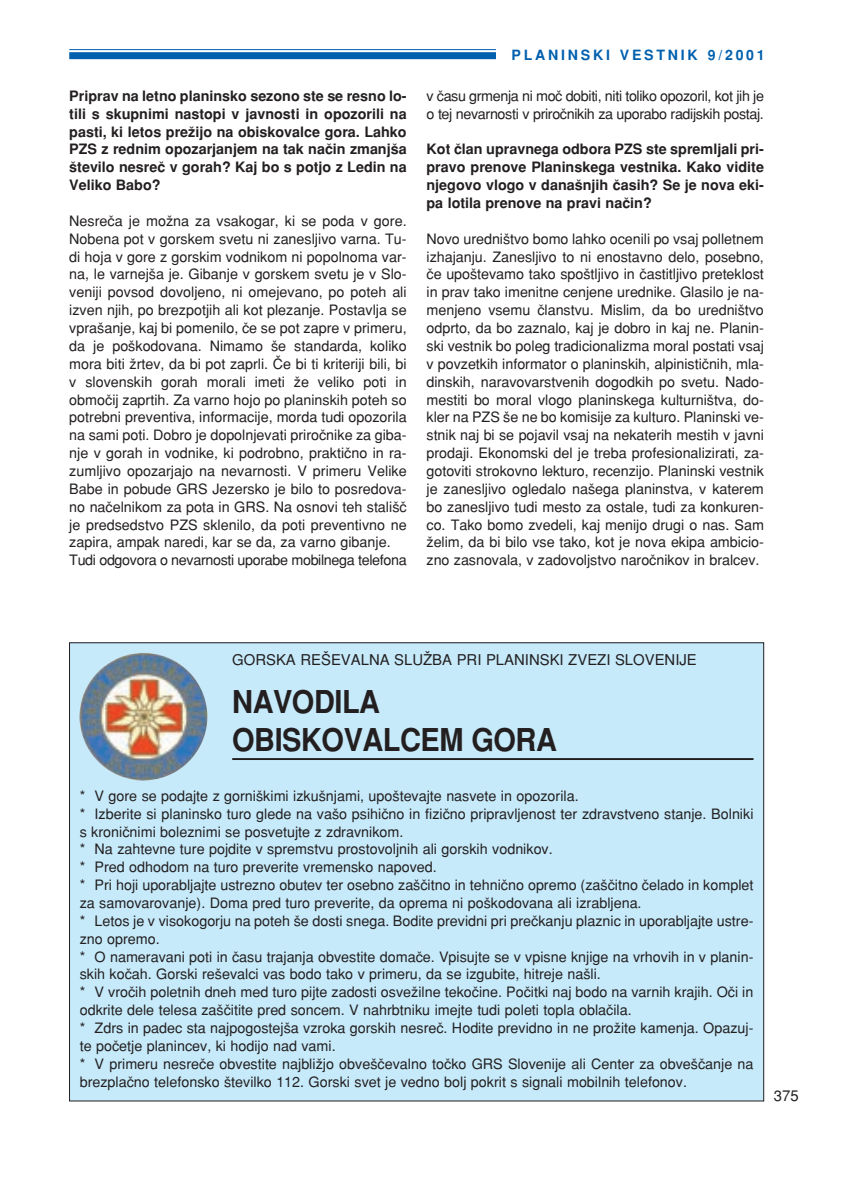
<style>
.page{position:relative;width:842px;height:1190px;background:#fff}
.page>*{position:absolute;margin:0;border:0;box-sizing:border-box;transform-origin:0 0}
.t1{font:700 31.5px/37.8px "Slo Helvetica";letter-spacing:-.015em;color:#231f20;scale:.92 1}
.t2{font:14.88px "Slo Helvetica Roman";color:#231f20}
.t3{font:14.35px/17.8px "Slo Helvetica Roman";color:#231f20}
.t4{font:700 14.35px/17.8px "Slo Helvetica";color:#231f20;text-align:justify}
.t5{font:14.35px/17.8px "Slo Helvetica Roman";letter-spacing:-.025em;color:#231f20}
.t6{font:700 14.17px "Slo Helvetica";letter-spacing:.195em;color:#0160ae}
</style>
<div class="page">
<hr style="left:69px;top:49px;width:427px;height:1px;background:#0160ae">
<div style="left:69px;top:52px;width:427px;height:7px;background:#0160ae"></div>
<div style="left:70px;top:643px;width:693px;height:458px;background:#c6eafa"></div>
<hr style="left:232px;top:758px;width:521px;height:2px;background:#231f20">
<img style="left:79px;top:653px;width:128px;height:128px">
<p class="t4" style="left:69px;top:88px;width:339px">Priprav na letno planinsko sezono ste se resno lo&shy;tili s skupnimi nastopi v javnosti in opozorili na pasti, ki letos preæijo na obiskovalce gora. Lahko PZS z rednim opozarjanjem na tak naËin zmanjπa πtevilo nesreË v gorah? Kaj bo s potjo z Ledin na Veliko Babo?</p>
<p class="t3" style="left:69px;top:213px;width:339px">NesreËa je moæna za vsakogar, ki se poda v gore.<br>Nobena pot v gorskem svetu ni zanesljivo varna. Tu&shy;di hoja v gore z gorskim vodnikom ni popolnoma var&shy;na, le varnejπa je. Gibanje v gorskem svetu je v Slo&shy;veniji povsod dovoljeno, ni omejevano, po poteh ali izven njih, po brezpotjih ali kot plezanje. Postavlja se vpraπanje, kaj bi pomenilo, Ëe se pot zapre v primeru, da je poπkodovana. Nimamo πe standarda, koliko mora biti ærtev, da bi pot zaprli. »e bi ti kriteriji bili, bi v slovenskih gorah morali imeti æe veliko poti in obmoËij zaprtih. Za varno hojo po planinskih poteh so potrebni preventiva, informacije, morda tudi opozorila na sami poti. Dobro je dopolnjevati priroËnike za giba&shy;nje v gorah in vodnike, ki podrobno, praktiËno in ra&shy;zumljivo opozarjajo na nevarnosti. V primeru Velike Babe in pobude GRS Jezersko je bilo to posredova&shy;no naËelnikom za pota in GRS. Na osnovi teh staliπË je predsedstvo PZS sklenilo, da poti preventivno ne zapira, ampak naredi, kar se da, za varno gibanje.<br>Tudi odgovora o nevarnosti uporabe mobilnega telefona</p>
<p class="t6" style="left:511px;top:49px;width:255px">PLANINSKI VESTNIK 9/2001</p>
<p class="t5" style="left:426px;top:88px;width:339px">v Ëasu grmenja ni moË dobiti, niti toliko opozoril, kot jih je o tej nevarnosti v priroËnikih za uporabo radijskih postaj.</p>
<p class="t4" style="left:426px;top:142px;width:339px">Kot Ëlan upravnega odbora PZS ste spremljali pri&shy;pravo prenove Planinskega vestnika. Kako vidite njegovo vlogo v danaπnjih Ëasih? Se je nova eki&shy;pa lotila prenove na pravi naËin?</p>
<p class="t3" style="left:426px;top:231px;width:339px;text-align:justify">Novo uredniπtvo bomo lahko ocenili po vsaj polletnem izhajanju. Zanesljivo to ni enostavno delo, posebno, Ëe upoπtevamo tako spoπtljivo in Ëastitljivo preteklost in prav tako imenitne cenjene urednike. Glasilo je na&shy;menjeno vsemu Ëlanstvu. Mislim, da bo uredniπtvo odprto, da bo zaznalo, kaj je dobro in kaj ne. Planin&shy;ski vestnik bo poleg tradicionalizma moral postati vsaj v povzetkih informator o planinskih, alpinistiËnih, mla&shy;dinskih, naravovarstvenih dogodkih po svetu. Nado&shy;mestiti bo moral vlogo planinskega kulturniπtva, do&shy;kler na PZS πe ne bo komisije za kulturo. Planinski ve&shy;stnik naj bi se pojavil vsaj na nekaterih mestih v javni prodaji. Ekonomski del je treba profesionalizirati, za&shy;gotoviti strokovno lekturo, recenzijo. Planinski vestnik je zanesljivo ogledalo naπega planinstva, v katerem bo zanesljivo tudi mesto za ostale, tudi za konkuren&shy;co. Tako bomo zvedeli, kaj menijo drugi o nas. Sam æelim, da bi bilo vse tako, kot je nova ekipa ambicio&shy;zno zasnovala, v zadovoljstvo naroËnikov in bralcev.</p>
<p class="t2" style="left:232px;top:654px;width:466px">GORSKA RE©EVALNA SLUÆBA PRI PLANINSKI ZVEZI SLOVENIJE</p>
<h1 class="t1" style="left:232px;top:685px;width:354px">NAVODILA<br>OBISKOVALCEM GORA</h1>
<p class="t3" style="left:80px;top:788px;width:675px">* V gore se podajte z gorniπkimi izkuπnjami, upoπtevajte nasvete in opozorila.<br>* Izberite si planinsko turo glede na vaπo psihiËno in fiziËno pripravljenost ter zdravstveno stanje. Bolniki s kroniËnimi boleznimi se posvetujte z zdravnikom.<br>* Na zahtevne ture pojdite v spremstvu prostovoljnih ali gorskih vodnikov.<br>* Pred odhodom na turo preverite vremensko napoved.<br>* Pri hoji uporabljajte ustrezno obutev ter osebno zaπËitno in tehniËno opremo (zaπËitno Ëelado in komplet za samovarovanje). Doma pred turo preverite, da oprema ni poπkodovana ali izrabljena.<br>* Letos je v visokogorju na poteh πe dosti snega. Bodite previdni pri preËkanju plaznic in uporabljajte ustre&shy;zno opremo.<br>* O nameravani poti in Ëasu trajanja obvestite domaËe. Vpisujte se v vpisne knjige na vrhovih in v planin&shy;skih koËah. Gorski reπevalci vas bodo tako v primeru, da se izgubite, hitreje naπli.<br>* V vroËih poletnih dneh med turo pijte zadosti osveæilne tekoËine. PoËitki naj bodo na varnih krajih. OËi in odkrite dele telesa zaπËitite pred soncem. V nahrbtniku imejte tudi poleti topla oblaËila.<br>* Zdrs in padec sta najpogostejπa vzroka gorskih nesreË. Hodite previdno in ne proæite kamenja. Opazuj&shy;te poËetje planincev, ki hodijo nad vami.<br>* V primeru nesreËe obvestite najbliæjo obveπËevalno toËko GRS Slovenije ali Center za obveπËanje na brezplaËno telefonsko πtevilko 112. Gorski svet je vedno bolj pokrit s signali mobilnih telefonov.</p>
<p class="t2" style="left:774px;top:1090px;width:26px">375</p>
</div>
